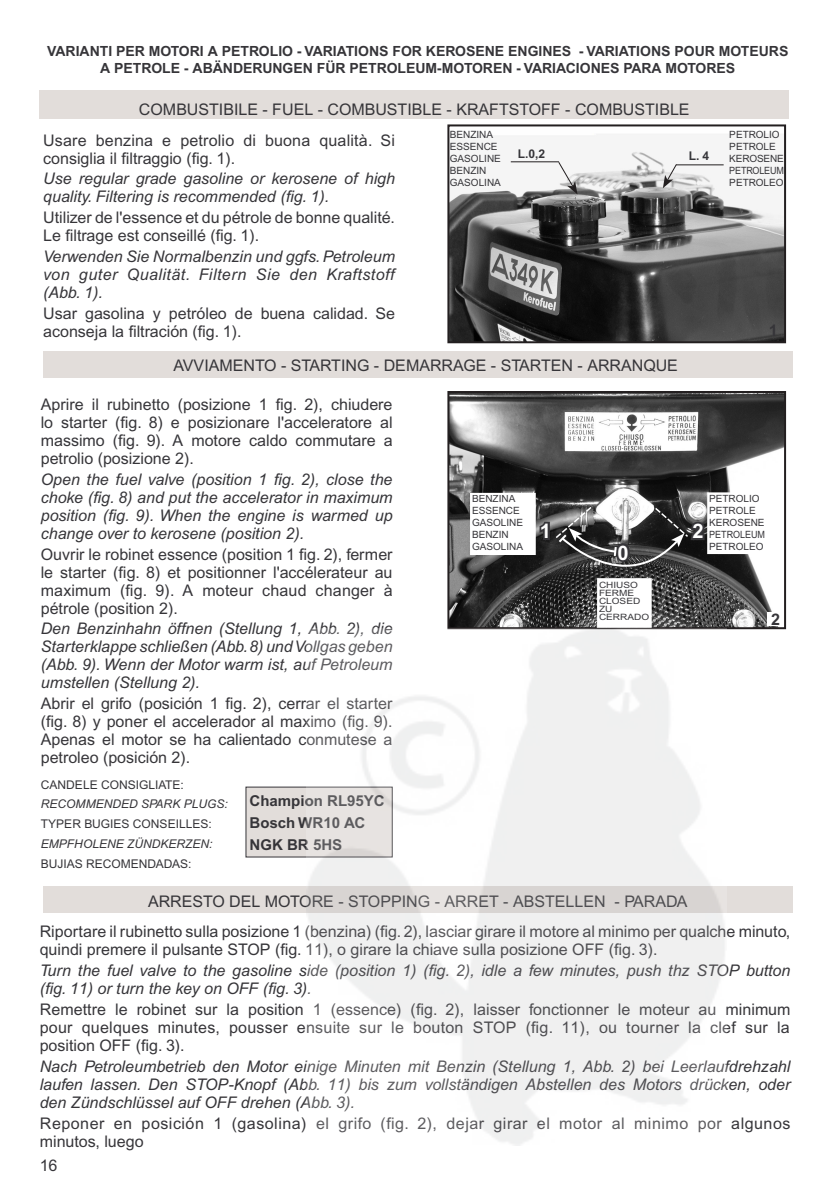
<style>
.page{position:relative;width:840px;height:1191px;background:#fff}
.page>*{position:absolute;margin:0;border:0;box-sizing:border-box;transform-origin:0 0}
.t1{font:700 20px "Arial";color:#fff}
.t2{font:16px/18px "Arial";color:#363539;text-align:justify}
.t3{font:italic 16px/18px "Arial";color:#363539;text-align:justify}
.t4{font:16px/18px "Arial";letter-spacing:.03em;color:#363539}
.t5{font:700 16px "Arial";color:#363539}
.t6{font:700 15px/21.8px "Arial";color:#363539}
.t7{font:700 14px/16.8px "Arial";color:#363539;text-align:center}
.t8{font:12px "Arial";color:#363539}
.t9{font:italic 12px "Arial";color:#363539}
.t10{font:700 12px "Arial";color:#363539}
.t11{font:10px/12px "Arial";color:#363539}
.t12{font:8.6px/8px "Arial";color:#363539;scale:1.15 1}
</style>
<div class="page">
<img style="left:450px;top:134px;width:332px;height:206px">
<div style="left:447px;top:124px;width:338px;height:219px;border:2px solid #231f20"></div>
<img style="left:450px;top:394px;width:332px;height:232px">
<div style="left:447px;top:391px;width:338px;height:238px;border:2px solid #231f20"></div>
<div style="left:43px;top:351px;width:748px;height:27px;background:#e2ddda"></div>
<div style="left:246px;top:787px;width:146px;height:70px;background:#e2ddda"></div>
<div style="left:43px;top:885px;width:748px;height:27px;background:#e2ddda"></div>
<div style="left:40px;top:91px;width:748px;height:28px;background:#e2ddda"></div>
<hr style="left:675px;top:164px;width:48px;height:1px;background:#231f20">
<svg style="left:662px;top:163px;width:15px;height:25px"></svg>
<hr style="left:510px;top:161px;width:48px;height:1px;background:#231f20">
<svg style="left:557px;top:161px;width:20px;height:33px"></svg>
<div style="left:471px;top:494px;width:63px;height:60px;background:#fff"></div>
<div style="left:597px;top:579px;width:53px;height:48px;background:#fff"></div>
<div style="left:596px;top:578px;width:55px;height:50px;border:2px solid #fff"></div>
<div style="left:707px;top:493px;width:64px;height:60px;background:#fff"></div>
<div style="left:706px;top:492px;width:66px;height:62px;border:2px solid #fff"></div>
<svg style="left:537px;top:505px;width:169px;height:93px;background:#5d5d5d"></svg>
<div style="left:766px;top:612px;width:17px;height:14px;background:#fff"></div>
<img style="left:306px;top:628px;width:420px;height:517px">
<p class="t7" style="left:47px;top:43px;width:742px">VARIANTI PER MOTORI A PETROLIO - VARIATIONS FOR KEROSENE ENGINES - VARIATIONS POUR MOTEURS<br>A PETROLE - ABÄNDERUNGEN FÜR PETROLEUM-MOTOREN - VARIACIONES PARA MOTORES</p>
<p class="t2" style="left:139px;top:100px;width:552px">COMBUSTIBILE - FUEL - COMBUSTIBLE - KRAFTSTOFF - COMBUSTIBLE</p>
<p class="t2" style="left:43px;top:131px;width:353px">Usare benzina e petrolio di buona qualità. Si consiglia il filtraggio (fig. 1).</p>
<p class="t3" style="left:43px;top:170px;width:353px">Use regular grade gasoline or kerosene of high quality. Filtering is recommended (fig. 1).</p>
<p class="t2" style="left:43px;top:209px;width:353px">Utilizer de l'essence et du pétrole de bonne qualité.<br>Le filtrage est conseillé (fig. 1).</p>
<p class="t3" style="left:43px;top:247px;width:353px">Verwenden Sie Normalbenzin und ggfs. Petroleum von guter Qualität. Filtern Sie den Kraftstoff (Abb. 1).</p>
<p class="t2" style="left:43px;top:304px;width:353px">Usar gasolina y petróleo de buena calidad. Se aconseja la filtración (fig. 1).</p>
<p class="t11" style="left:449px;top:128px;width:53px">BENZINA<br>ESSENCE<br>GASOLINE<br>BENZIN<br>GASOLINA</p>
<p class="t10" style="left:517px;top:147px;width:29px">L.0,2</p>
<p class="t10" style="left:688px;top:149px;width:22px">L. 4</p>
<p class="t2" style="left:173px;top:357px;width:505px">AVVIAMENTO - STARTING - DEMARRAGE - STARTEN - ARRANQUE</p>
<p class="t11" style="left:729px;top:128px;width:56px">PETROLIO<br>PETROLE<br>KEROSENE<br>PETROLEUM<br>PETROLEO</p>
<p class="t5" style="left:768px;top:321px;width:10px">1</p>
<p class="t2" style="left:41px;top:395px;width:353px">Aprire il rubinetto (posizione 1 fig. 2), chiudere lo starter (fig. 8) e posizionare l'acceleratore al massimo (fig. 9). A motore caldo commutare a petrolio (posizione 2).</p>
<p class="t3" style="left:41px;top:470px;width:353px">Open the fuel valve (position 1 fig. 2), close the choke (fig. 8) and put the accelerator in maximum position (fig. 9). When the engine is warmed up change over to kerosene (position 2).</p>
<p class="t2" style="left:41px;top:545px;width:353px">Ouvrir le robinet essence (position 1 fig. 2), fermer le starter (fig. 8) et positionner l'accélerateur au maximum (fig. 9). A moteur chaud changer à pétrole (position 2).</p>
<p class="t3" style="left:41px;top:620px;width:353px">Den Benzinhahn öffnen (Stellung 1, Abb. 2), die Starterklappe schließen (Abb. 8) und Vollgas geben (Abb. 9). Wenn der Motor warm ist, auf Petroleum umstellen (Stellung 2).</p>
<p class="t2" style="left:41px;top:694px;width:353px">Abrir el grifo (posición 1 fig. 2), cerrar el starter (fig. 8) y poner el accelerador al maximo (fig. 9).<br>Apenas el motor se ha calientado conmutese a petroleo (posición 2).</p>
<p class="t8" style="left:41px;top:777px;width:144px">CANDELE CONSIGLIATE:</p>
<p class="t9" style="left:41px;top:797px;width:188px">RECOMMENDED SPARK PLUGS:</p>
<p class="t8" style="left:41px;top:817px;width:172px">TYPER BUGIES CONSEILLES:</p>
<p class="t9" style="left:41px;top:837px;width:173px">EMPFHOLENE ZÜNDKERZEN:</p>
<p class="t8" style="left:41px;top:856px;width:152px">BUJIAS RECOMENDADAS:</p>
<p class="t6" style="left:249px;top:790px;width:137px">Champion RL95YC<br>Bosch WR10 AC<br>NGK BR 5HS</p>
<p class="t11" style="left:472px;top:493px;width:53px">BENZINA<br>ESSENCE<br>GASOLINE<br>BENZIN<br>GASOLINA</p>
<p class="t11" style="left:708px;top:492px;width:57px">PETROLIO<br>PETROLE<br>KEROSENE<br>PETROLEUM<br>PETROLEO</p>
<p class="t1" style="left:539px;top:519px;width:13px">1</p>
<p class="t1" style="left:692px;top:519px;width:13px">2</p>
<p class="t1" style="left:617px;top:541px;width:13px">0</p>
<p class="t12" style="left:598px;top:580px;width:45px">CHIUSO<br>FERME<br>CLOSED<br>ZU<br>CERRADO</p>
<p class="t5" style="left:770px;top:609px;width:10px">2</p>
<p class="t2" style="left:40px;top:886px;width:751px;line-height:30.2px;text-align:center">ARRESTO DEL MOTORE - STOPPING - ARRET - ABSTELLEN - PARADA<br>Riportare il rubinetto sulla posizione 1 (benzina) (fig. 2), lasciar girare il motore al minimo per qualche minuto,</p>
<p class="t2" style="left:40px;top:941px;width:619px">quindi premere il pulsante STOP (fig. 11), o girare la chiave sulla posizione OFF (fig. 3).</p>
<p class="t3" style="left:40px;top:961px;width:751px">Turn the fuel valve to the gasoline side (position 1) (fig. 2), idle a few minutes, push thz STOP button (fig. 11) or turn the key on OFF (fig. 3).</p>
<p class="t2" style="left:40px;top:1000px;width:752px">Remettre le robinet sur la position 1 (essence) (fig. 2), laisser fonctionner le moteur au minimum pour quelques minutes, pousser ensuite sur le bouton STOP (fig. 11), ou tourner la clef sur la position OFF (fig. 3).</p>
<p class="t3" style="left:40px;top:1057px;width:751px">Nach Petroleumbetrieb den Motor einige Minuten mit Benzin (Stellung 1, Abb. 2) bei Leerlaufdrehzahl laufen lassen. Den STOP-Knopf (Abb. 11) bis zum vollständigen Abstellen des Motors drücken, oder den Zündschlüssel auf OFF drehen (Abb. 3).</p>
<p class="t4" style="left:40px;top:1114px;width:751px">Reponer en posición 1 (gasolina) el grifo (fig. 2), dejar girar el motor al minimo por algunos minutos, luego</p>
<p class="t2" style="left:40px;top:1156px;width:19px">16</p>
</div>
